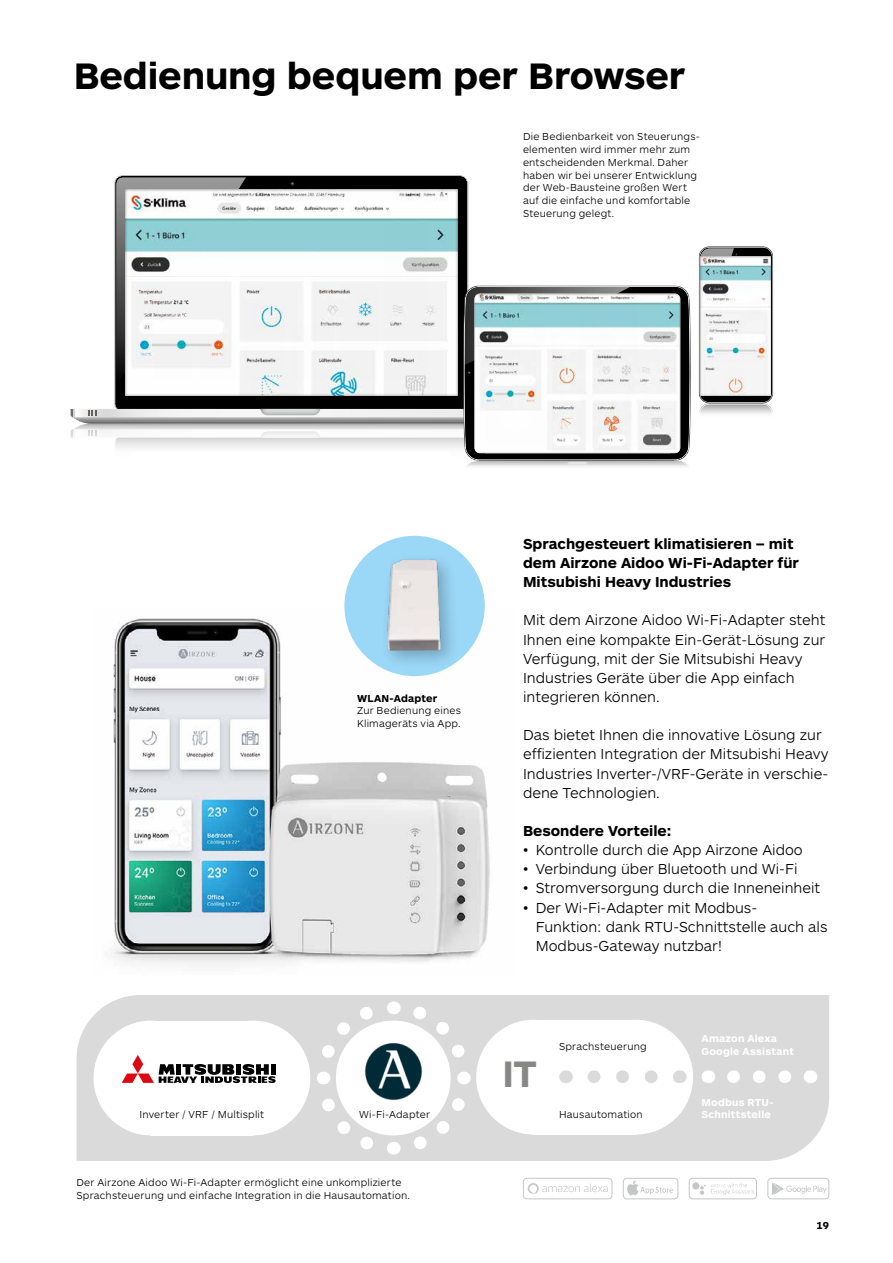
<style>
.page{position:relative;width:893px;height:1263px;background:#fff}
.page>*{position:absolute;margin:0;border:0;box-sizing:border-box;transform-origin:0 0}
.t1{font:700 38.25px "ARS Maquette";letter-spacing:-.005em;color:#000}
.t2{font:700 38.25px "ARS Maquette";color:#878786}
.t3{font:300 15px/19.2px "ARS Maquette";color:#000}
.t4{font:700 15px/19.2px "ARS Maquette";color:#000}
.t5{font:300 10.5px/12.8px "ARS Maquette";letter-spacing:.02em;color:#000}
.t6{font:700 10.5px/12.8px "ARS Maquette";letter-spacing:.02em;color:#fff}
.t7{font:700 10.5px "ARS Maquette";letter-spacing:.015em;color:#000}
</style>
<div class="page">
<div style="left:77px;top:995px;width:752px;height:166px;background:#dadada"></div>
<div style="left:196px;top:1020px;width:114px;height:115px;background:#fff;border-radius:50%"></div>
<div style="left:151px;top:1020px;width:102px;height:115px;background:#fff"></div>
<div style="left:93px;top:1020px;width:115px;height:115px;background:#fff;border-radius:50%"></div>
<svg style="left:122px;top:1055px;width:154px;height:28px"></svg>
<div style="left:578px;top:1020px;width:115px;height:114px;background:#fff;border-radius:50%"></div>
<div style="left:534px;top:1020px;width:102px;height:114px;background:#fff"></div>
<div style="left:476px;top:1020px;width:115px;height:114px;background:#fff;border-radius:50%"></div>
<svg style="left:594px;top:1070px;width:64px;height:13px"></svg>
<svg style="left:565px;top:1070px;width:1px;height:13px"></svg>
<svg style="left:679px;top:1070px;width:1px;height:13px"></svg>
<svg style="left:733px;top:1070px;width:64px;height:13px"></svg>
<svg style="left:708px;top:1070px;width:1px;height:13px"></svg>
<svg style="left:810px;top:1070px;width:1px;height:13px"></svg>
<svg style="left:309px;top:995px;width:168px;height:166px"></svg>
<img style="left:361px;top:1041px;width:65px;height:62px">
<svg style="left:528px;top:1183px;width:80px;height:11px"></svg>
<div style="left:523px;top:1178px;width:89px;height:21px;border:1px solid #c5c6c6;border-radius:4px"></div>
<div style="left:689px;top:1178px;width:68px;height:21px;border:1px solid #c5c6c6;border-radius:4px"></div>
<img style="left:689px;top:1178px;width:67px;height:20px">
<div style="left:767px;top:1178px;width:62px;height:21px;border:1px solid #c5c6c6;border-radius:4px"></div>
<img style="left:772px;top:1180px;width:56px;height:17px">
<div style="left:623px;top:1178px;width:55px;height:21px;border:1px solid #c5c6c6;border-radius:4px"></div>
<img style="left:626px;top:1179px;width:49px;height:17px">
<img style="left:113px;top:614px;width:377px;height:351px">
<div style="left:344px;top:536px;width:141px;height:140px;background:#9bd7f7;border-radius:50%"></div>
<div style="left:380px;top:552px;width:80px;height:117px;background:#000;opacity:.25"></div>
<img style="left:381px;top:559px;width:72px;height:92px">
<svg style="left:71px;top:177px;width:620px;height:369px"></svg>
<div style="left:474px;top:293px;width:207px;height:161px;background:#000;opacity:.6"></div>
<svg style="left:699px;top:247px;width:74px;height:167px;background:#808080"></svg>
<div style="left:700px;top:256px;width:72px;height:139px;background:#000;opacity:.5"></div>
<h1 class="t1" style="left:74px;top:51px;width:613px">Bedienung bequem per Browser</h1>
<p class="t5" style="left:523px;top:130px;width:178px">Die Bedienbarkeit von Steuerungs&shy;elementen wird immer mehr zum entscheidenden Merkmal. Daher haben wir bei unserer Entwicklung der Web-Bausteine großen Wert auf die einfache und komfortable<br>Steuerung gelegt.</p>
<p class="t7" style="left:357px;top:691px;width:82px">WLAN-Adapter</p>
<p class="t5" style="left:357px;top:704px;width:105px">Zur Bedienung eines<br>Klimageräts via App.</p>
<p class="t4" style="left:523px;top:533px;width:277px">Sprachgesteuert klimatisieren – mit dem Airzone Aidoo Wi-Fi-Adapter für<br>Mitsubishi Heavy Industries</p>
<p class="t3" style="left:523px;top:610px;width:304px">Mit dem Airzone Aidoo Wi-Fi-Adapter steht Ihnen eine kompakte Ein-Gerät-Lösung zur Verfügung, mit der Sie Mitsubishi Heavy Industries Geräte über die App einfach integrieren können.</p>
<p class="t3" style="left:523px;top:725px;width:307px">Das bietet Ihnen die innovative Lösung zur effizienten Integration der Mitsubishi Heavy Industries Inverter-/VRF-Geräte in verschie&shy;dene Technologien.</p>
<p class="t4" style="left:523px;top:820px;width:150px">Besondere Vorteile:</p>
<p class="t3" style="left:523px;top:840px;width:281px">• Kontrolle durch die App Airzone Aidoo</p>
<p class="t3" style="left:523px;top:859px;width:276px">• Verbindung über Bluetooth und Wi-Fi</p>
<p class="t3" style="left:523px;top:878px;width:299px">• Stromversorgung durch die Inneneinheit</p>
<p class="t3" style="left:536px;top:897px;width:293px;text-indent:-13px">• Der Wi-Fi-Adapter mit Modbus-<br>Funktion: dank RTU-Schnittstelle auch als<br>Modbus-Gateway nutzbar!</p>
<h1 class="t2" style="left:502px;top:1049px;width:36px">IT</h1>
<p class="t5" style="left:559px;top:1040px;width:89px">Sprachsteuerung</p>
<p class="t6" style="left:702px;top:1031px;width:94px">Amazon Alexa<br>Google Assistant</p>
<p class="t6" style="left:702px;top:1095px;width:74px">Modbus RTU-</p>
<p class="t5" style="left:359px;top:1108px;width:72px">Wi-Fi-Adapter</p>
<p class="t6" style="left:702px;top:1108px;width:71px">Schnittstelle</p>
<p class="t5" style="left:140px;top:1108px;width:126px">Inverter / VRF / Multisplit</p>
<p class="t5" style="left:559px;top:1108px;width:85px">Hausautomation</p>
<p class="t5" style="left:77px;top:1176px;width:335px">Der Airzone Aidoo Wi-Fi-Adapter ermöglicht eine unkomplizierte<br>Sprachsteuerung und einfache Integration in die Hausautomation.</p>
<p class="t7" style="left:817px;top:1218px;width:14px">19</p>
</div>
